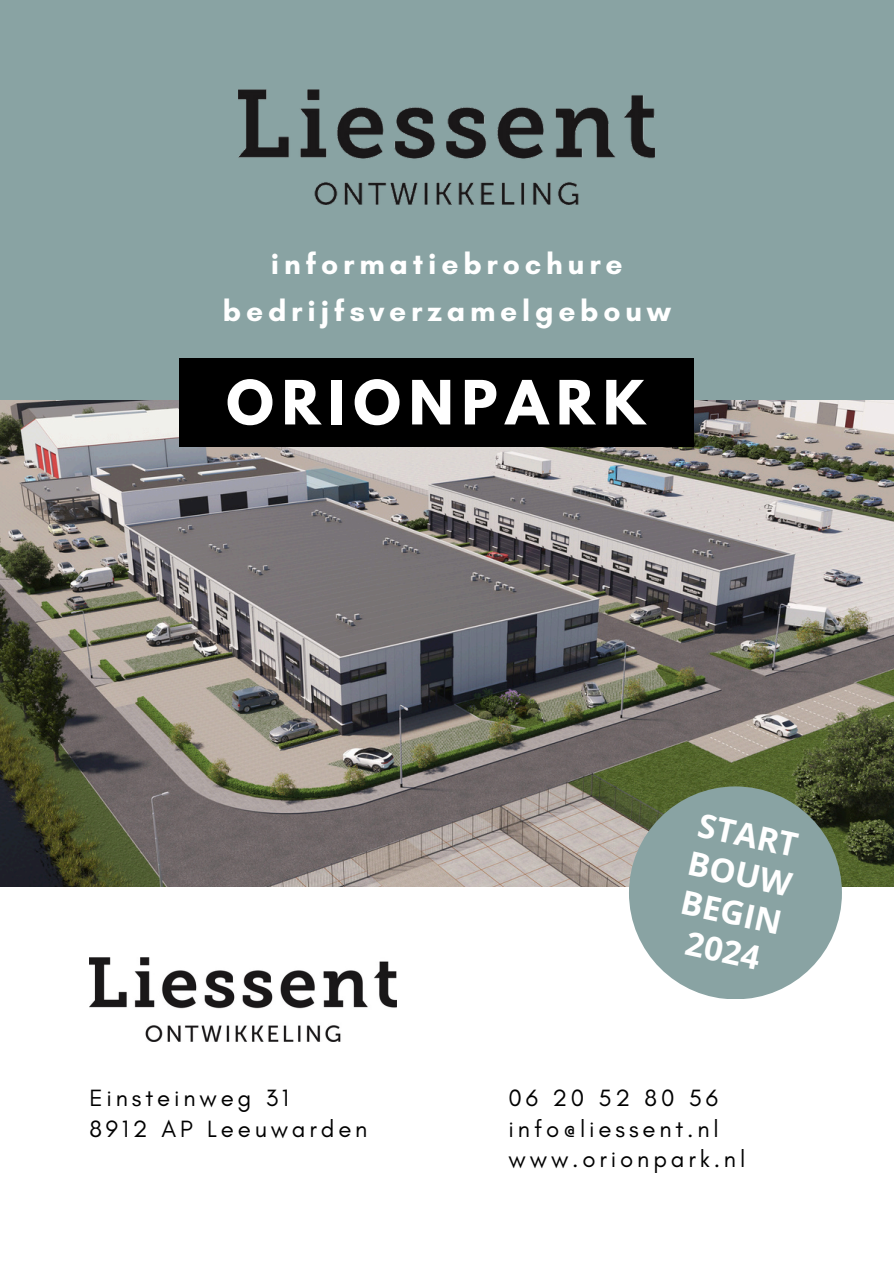
<style>
.page{position:relative;width:894px;height:1264px;background:#fff}
.page>*{position:absolute;margin:0;border:0;box-sizing:border-box;transform-origin:0 0}
.t1{font:700 54px "League Spartan";letter-spacing:.15em;color:#fff}
.t2{font:700 33px/39.5px "Open Sans";color:#fff;text-align:center}
.t3{font:700 30px/47.2px "Glacial Indifference";letter-spacing:.16em;color:#fff;text-align:center}
.t4{font:24px "Glacial Indifference";letter-spacing:.16em;color:#000}
</style>
<div class="page">
<div style="left:0;top:0;width:893px;height:886px;background:#89a3a3"></div>
<img style="left:0;top:400px;width:893px;height:486px">
<img style="left:238px;top:89px;width:416px;height:115px">
<div style="left:628px;top:786px;width:213px;height:213px;background:#89a3a3;border-radius:50%"></div>
<img style="left:89px;top:957px;width:307px;height:84px">
<div style="left:179px;top:358px;width:514px;height:88px;background:#000"></div>
<p class="t3" style="left:223px;top:240px;width:449px">informatiebrochure bedrijfsverzamelgebouw</p>
<h2 class="t1" style="left:226px;top:376px;width:420px">ORIONPARK</h2>
<p class="t2" style="left:700px;top:803px;width:107px;rotate:12deg">START<br>BOUW<br>BEGIN<br>2024</p>
<p class="t4" style="left:89px;top:1083px;width:201px">Einsteinweg 31</p>
<p class="t4" style="left:89px;top:1113px;width:279px">8912 AP Leeuwarden</p>
<p class="t4" style="left:508px;top:1083px;width:211px">06 20 52 80 56</p>
<p class="t4" style="left:508px;top:1113px;width:212px">info@liessent.nl</p>
<p class="t4" style="left:508px;top:1144px;width:238px">www.orionpark.nl</p>
</div>
